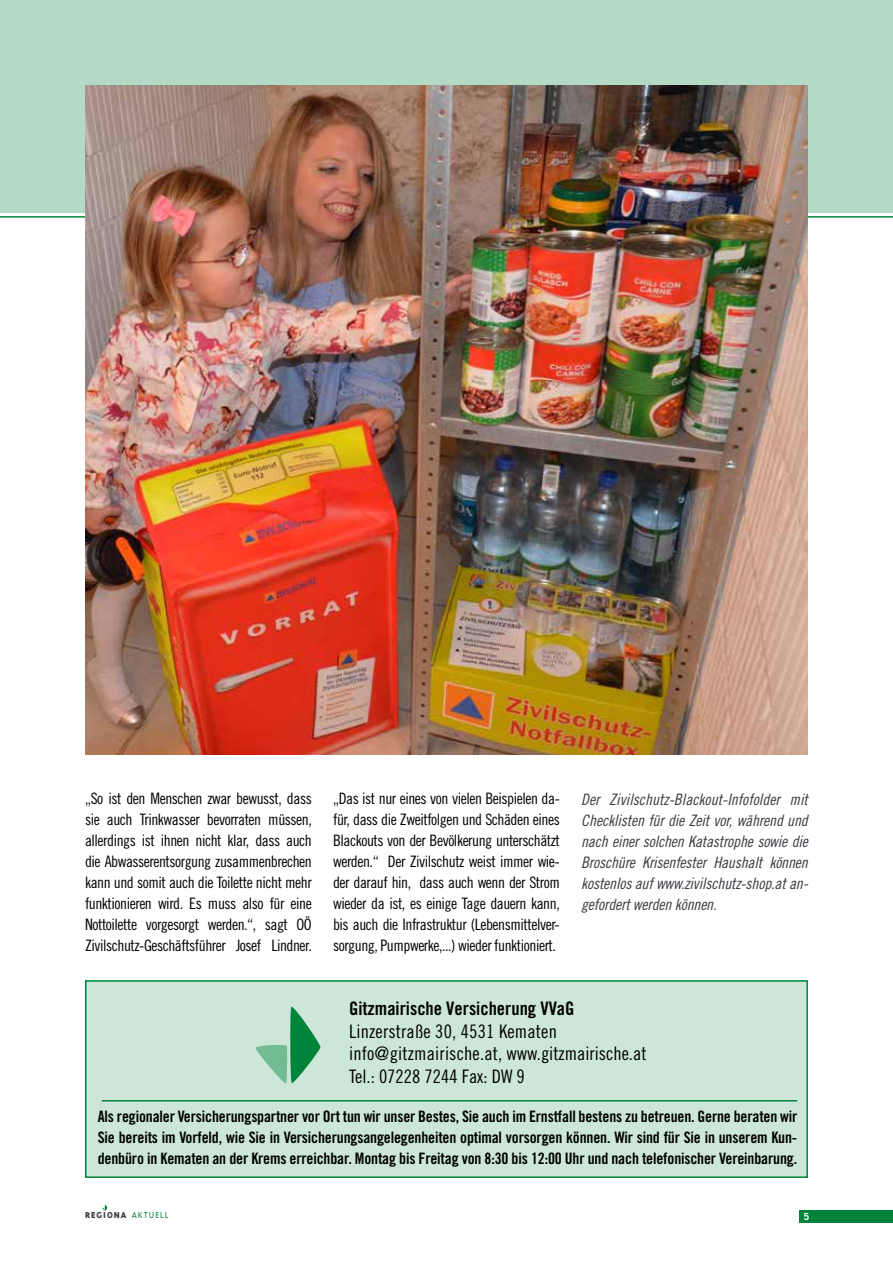
<style>
.page{position:relative;width:893px;height:1263px;background:#fff}
.page>*{position:absolute;margin:0;border:0;box-sizing:border-box;transform-origin:0 0}
.t1{font:18.6px/22.8px "Trade Gothic LT Pro Cn 18";letter-spacing:.01em;color:#000}
.t2{font:18.6px "Trade Gothic Bold Cond Twenty";color:#000}
.t3{font:15.75px/21px "Trade Gothic LT Pro Cn 18";letter-spacing:-.03em;color:#000;text-align:justify}
.t4{font:15.75px/21px "Trade Gothic LT Pro Bd Cn 20";letter-spacing:-.01em;color:#000;text-align:justify}
.t5{font:15.75px/21px "Trade Gothic Cond Eighteen Obl";letter-spacing:-.01em;color:#3a3b41;text-align:justify}
.t6{font:800 9.9px "Triplex";letter-spacing:.1em;color:#3a3b41}
.t7{font:700 9.75px "Trade Gothic";color:#fff}
.s1{font-weight:300;color:#00843b}
</style>
<div class="page">
<div style="left:85px;top:980px;width:723px;height:198px;background:#cce6d8;border:2px solid #00843b"></div>
<svg style="left:102px;top:1204px;width:6px;height:7px"></svg>
<div style="left:799px;top:1210px;width:94px;height:12px;background:#00843b"></div>
<div style="left:0;top:0;width:893px;height:213px;background:#b3dac4"></div>
<hr style="left:0;top:216px;width:893px;height:2px;background:#00843b">
<img style="left:85px;top:85px;width:723px;height:670px">
<svg style="left:255px;top:1006px;width:65px;height:78px"></svg>
<hr style="left:102px;top:1100px;width:695px;height:1px;background:#00843b">
<p class="t3" style="left:85px;top:788px;width:228px">„So ist den Menschen zwar bewusst, dass sie auch Trinkwasser bevorraten müssen, allerdings ist ihnen nicht klar, dass auch die Abwasserentsorgung zusammenbrechen kann und somit auch die Toilette nicht mehr funktionieren wird. Es muss also für eine Nottoilette vorgesorgt werden.“, sagt OÖ Zivilschutz-Geschäftsführer Josef Lindner.</p>
<p class="t3" style="left:333px;top:788px;width:228px">„Das ist nur eines von vielen Beispielen da&shy;für, dass die Zweitfolgen und Schäden eines Blackouts von der Bevölkerung unterschätzt werden.“ Der Zivilschutz weist immer wie&shy;der darauf hin, dass auch wenn der Strom wieder da ist, es einige Tage dauern kann, bis auch die Infrastruktur (Lebensmittelver&shy;sorgung, Pumpwerke,...) wieder funktioniert.</p>
<p class="t5" style="left:581px;top:789px;width:229px">Der Zivilschutz-Blackout-Infofolder mit Checklisten für die Zeit vor, während und nach einer solchen Katastrophe sowie die Broschüre Krisenfester Haushalt können kostenlos auf www.zivilschutz-shop.at an&shy;gefordert werden können.</p>
<p class="t2" style="left:349px;top:997px;width:227px">Gitzmairische Versicherung VVaG</p>
<p class="t1" style="left:349px;top:1019px;width:299px">Linzerstraße 30, 4531 Kematen info@gitzmairische.at, www.gitzmairische.at<br>Tel.: 07228 7244 Fax: DW 9</p>
<p class="t4" style="left:98px;top:1106px;width:701px">Als regionaler Versicherungspartner vor Ort tun wir unser Bestes, Sie auch im Ernstfall bestens zu betreuen. Gerne beraten wir Sie bereits im Vorfeld, wie Sie in Versicherungsangelegenheiten optimal vorsorgen können. Wir sind für Sie in unserem Kun&shy;denbüro in Kematen an der Krems erreichbar. Montag bis Freitag von 8:30 bis 12:00 Uhr und nach telefonischer Vereinbarung.</p>
<p class="t6" style="left:85px;top:1209px;width:85px">REGIONA <span class="s1">AKTUELL</span></p>
<p class="t7" style="left:804px;top:1210px;width:7px">5</p>
</div>
